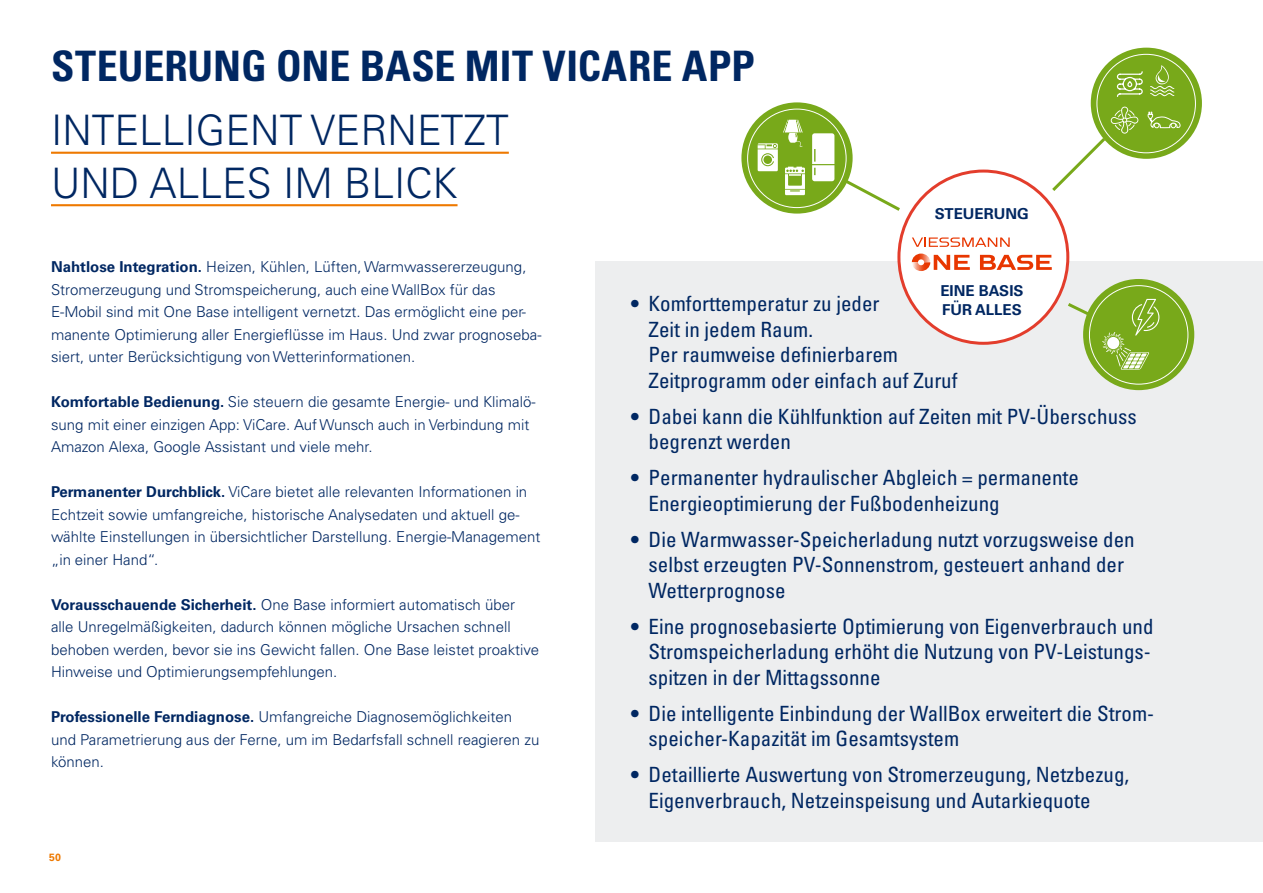
<style>
.page{position:relative;width:1263px;height:893px;background:#fff}
.page>*{position:absolute;margin:0;border:0;box-sizing:border-box;transform-origin:0 0}
.t1{font:300 42px/52.5px "Univers LT Pro 45";color:#002762}
.t2{font:700 condensed 42px "Univers LT Pro";color:#002762}
.t3{font:condensed 21px/25.5px "Univers LT Pro";color:#002762}
.t4{font:300 15px/22.5px "Univers LT Pro 45";color:#002762}
.t5{font:700 15px/19.5px "Univers LT Pro 65";color:#002762}
.t6{font:700 10.5px "Univers LT";color:#ee7900}
.s1{font-family:"Univers LT Pro 65";font-weight:700}
</style>
<div class="page">
<hr style="left:51px;top:152px;width:458px;height:2px;background:#ee7900">
<hr style="left:51px;top:204px;width:406px;height:2px;background:#ee7900">
<div style="left:595px;top:261px;width:668px;height:581px;background:#edeeef"></div>
<div style="left:1083px;top:279px;width:111px;height:111px;background:#78a91a;border-radius:50%"></div>
<svg style="left:1102px;top:299px;width:57px;height:71px"></svg>
<div style="left:1091px;top:48px;width:111px;height:111px;background:#78a91a;border-radius:50%"></div>
<svg style="left:1150px;top:65px;width:24px;height:31px"></svg>
<svg style="left:1116px;top:71px;width:27px;height:26px"></svg>
<svg style="left:847px;top:180px;width:53px;height:31px"></svg>
<svg style="left:741px;top:102px;width:112px;height:112px;background:#84b02e"></svg>
<svg style="left:758px;top:120px;width:47px;height:75px"></svg>
<svg style="left:812px;top:133px;width:22px;height:48px"></svg>
<svg style="left:1052px;top:107px;width:86px;height:84px"></svg>
<svg style="left:1068px;top:303px;width:25px;height:16px"></svg>
<div style="left:899px;top:171px;width:169px;height:172px;background:#fff;border-radius:50%"></div>
<svg style="left:912px;top:237px;width:98px;height:10px"></svg>
<svg style="left:934px;top:255px;width:36px;height:15px"></svg>
<svg style="left:980px;top:255px;width:72px;height:15px"></svg>
<img style="left:912px;top:254px;width:18px;height:17px">
<svg style="left:1147px;top:111px;width:34px;height:34px"></svg>
<h1 class="t2" style="left:51px;top:41px;width:705px">STEUERUNG ONE BASE MIT VICARE APP</h1>
<h1 class="t1" style="left:51px;top:103px;width:459px">INTELLIGENT VERNETZT<br>UND ALLES IM BLICK</h1>
<p class="t4" style="left:51px;top:255px;width:492px"><span class="s1">Nahtlose Integration.</span> Heizen, Kühlen, Lüften, Warmwassererzeugung, Stromerzeugung und Stromspeicherung, auch eine WallBox für das E-Mobil sind mit One Base intelligent vernetzt. Das ermöglicht eine per&shy;manente Optimierung aller Energieflüsse im Haus. Und zwar prognoseba&shy;siert, unter Berücksichtigung von Wetterinformationen.</p>
<p class="t4" style="left:51px;top:390px;width:486px"><span class="s1">Komfortable Bedienung.</span> Sie steuern die gesamte Energie- und Klimalö&shy;sung mit einer einzigen App: ViCare. Auf Wunsch auch in Verbindung mit<br>Amazon Alexa, Google Assistant und viele mehr.</p>
<p class="t4" style="left:51px;top:480px;width:491px"><span class="s1">Permanenter Durchblick.</span> ViCare bietet alle relevanten Informationen in Echtzeit sowie umfangreiche, historische Analysedaten und aktuell ge&shy;wählte Einstellungen in übersichtlicher Darstellung. Energie-Management „in einer Hand“.</p>
<p class="t4" style="left:51px;top:593px;width:490px"><span class="s1">Vorausschauende Sicherheit.</span> One Base informiert automatisch über alle Unregelmäßigkeiten, dadurch können mögliche Ursachen schnell behoben werden, bevor sie ins Gewicht fallen. One Base leistet proaktive Hinweise und Optimierungsempfehlungen.</p>
<p class="t4" style="left:51px;top:705px;width:490px"><span class="s1">Professionelle Ferndiagnose.</span> Umfangreiche Diagnosemöglichkeiten und Parametrierung aus der Ferne, um im Bedarfsfall schnell reagieren zu können.</p>
<p class="t6" style="left:49px;top:851px;width:13px">50</p>
<p class="t5" style="left:935px;top:203px;width:95px">STEUERUNG</p>
<p class="t5" style="left:940px;top:280px;width:85px">EINE BASIS<br>FÜR ALLES</p>
<h2 class="t3" style="left:648px;top:291px;width:311px;text-indent:-17px">• Komforttemperatur zu jeder<br>Zeit in jedem Raum.<br>Per raumweise definierbarem<br>Zeitprogramm oder einfach auf Zuruf</h2>
<h2 class="t3" style="left:648px;top:403px;width:490px;text-indent:-17px">• Dabei kann die Kühlfunktion auf Zeiten mit PV-Überschuss begrenzt werden</h2>
<h2 class="t3" style="left:648px;top:465px;width:432px;text-indent:-17px">• Permanenter hydraulischer Abgleich = permanente<br>Energieoptimierung der Fußbodenheizung</h2>
<h2 class="t3" style="left:648px;top:526px;width:488px;text-indent:-17px">• Die Warmwasser-Speicherladung nutzt vorzugsweise den selbst erzeugten PV-Sonnenstrom, gesteuert anhand der<br>Wetterprognose</h2>
<h2 class="t3" style="left:648px;top:613px;width:507px;text-indent:-17px">• Eine prognosebasierte Optimierung von Eigenverbrauch und<br>Stromspeicherladung erhöht die Nutzung von PV-Leistungs&shy;spitzen in der Mittagssonne</h2>
<h2 class="t3" style="left:648px;top:700px;width:507px;text-indent:-17px">• Die intelligente Einbindung der WallBox erweitert die Strom&shy;speicher-Kapazität im Gesamtsystem</h2>
<h2 class="t3" style="left:648px;top:762px;width:482px;text-indent:-17px">• Detaillierte Auswertung von Stromerzeugung, Netzbezug,<br>Eigenverbrauch, Netzeinspeisung und Autarkiequote</h2>
</div>
